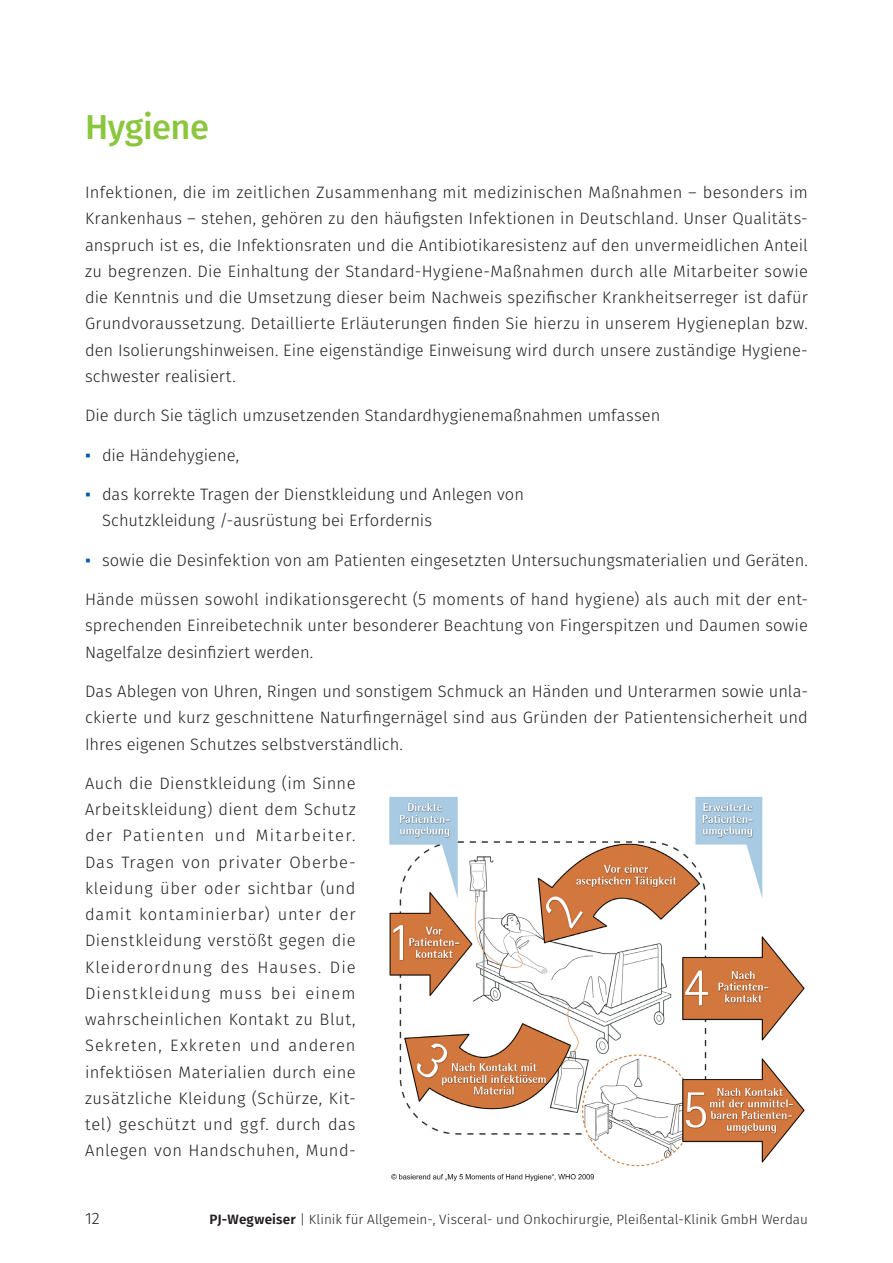
<style>
.page{position:relative;width:893px;height:1263px;background:#fff}
.page>*{position:absolute;margin:0;border:0;box-sizing:border-box;transform-origin:0 0}
.t1{font:500 34.5px "Fira Sans";letter-spacing:-.015em;color:#8bc63e}
.t2{font:300 16.5px/26.2px "Fira Sans";color:#231f20;text-align:justify}
.t3{font:300 13.5px "Fira Sans";letter-spacing:.005em;color:#231f20}
.s1{font-family:"Arial Narrow";font-weight:400;color:#0154a6}
.s2{font-weight:600}
</style>
<div class="page">
<img style="left:389px;top:796px;width:416px;height:385px">
<h1 class="t1" style="left:85px;top:99px;width:126px">Hygiene</h1>
<p class="t2" style="left:85px;top:179px;width:724px">Infektionen, die im zeitlichen Zusammenhang mit medizinischen Maßnahmen – besonders im Krankenhaus – stehen, gehören zu den häufigsten Infektionen in Deutschland. Unser Qualitäts&shy;anspruch ist es, die Infektionsraten und die Antibiotikaresistenz auf den unvermeidlichen Anteil zu begrenzen. Die Einhaltung der Standard-Hygiene-Maßnahmen durch alle Mitarbeiter sowie die Kenntnis und die Umsetzung dieser beim Nachweis spezifischer Krankheitserreger ist dafür Grundvoraussetzung. Detaillierte Erläuterungen finden Sie hierzu in unserem Hygieneplan bzw. den Isolierungshinweisen. Eine eigenständige Einweisung wird durch unsere zuständige Hygiene&shy;schwester realisiert.</p>
<p class="t2" style="left:85px;top:402px;width:577px">Die durch Sie täglich umzusetzenden Standardhygienemaßnahmen umfassen</p>
<p class="t2" style="left:85px;top:442px;width:156px"><span class="s1">▪</span> die Händehygiene,</p>
<p class="t2" style="left:102px;top:481px;width:423px;text-indent:-17px"><span class="s1">▪</span> das korrekte Tragen der Dienstkleidung und Anlegen von<br>Schutzkleidung /-ausrüstung bei Erfordernis</p>
<p class="t2" style="left:85px;top:547px;width:724px"><span class="s1">▪</span> sowie die Desinfektion von am Patienten eingesetzten Untersuchungsmaterialien und Geräten.</p>
<p class="t2" style="left:85px;top:586px;width:724px">Hände müssen sowohl indikationsgerecht (5 moments of hand hygiene) als auch mit der ent&shy;sprechenden Einreibetechnik unter besonderer Beachtung von Fingerspitzen und Daumen sowie Nagelfalze desinfiziert werden.</p>
<p class="t2" style="left:85px;top:678px;width:724px">Das Ablegen von Uhren, Ringen und sonstigem Schmuck an Händen und Unterarmen sowie unla&shy;ckierte und kurz geschnittene Naturfingernägel sind aus Gründen der Patientensicherheit und Ihres eigenen Schutzes selbstverständlich.</p>
<p class="t2" style="left:85px;top:770px;width:272px">Auch die Dienstkleidung (im Sinne Arbeitskleidung) dient dem Schutz der Patienten und Mitarbeiter.<br>Das Tragen von privater Oberbe&shy;kleidung über oder sichtbar (und damit kontaminierbar) unter der Dienstkleidung verstößt gegen die Kleiderordnung des Hauses. Die Dienstkleidung muss bei einem wahrscheinlichen Kontakt zu Blut, Sekreten, Exkreten und anderen infektiösen Materialien durch eine zusätzliche Kleidung (Schürze, Kit&shy;tel) geschützt und ggf. durch das Anlegen von Handschuhen, Mund-</p>
<p class="t2" style="left:85px;top:1205px;width:16px">12</p>
<p class="t3" style="left:210px;top:1210px;width:600px"><span class="s2">PJ-Wegweiser</span> | Klinik für Allgemein-, Visceral- und Onkochirurgie, Pleißental-Klinik GmbH Werdau</p>
</div>
